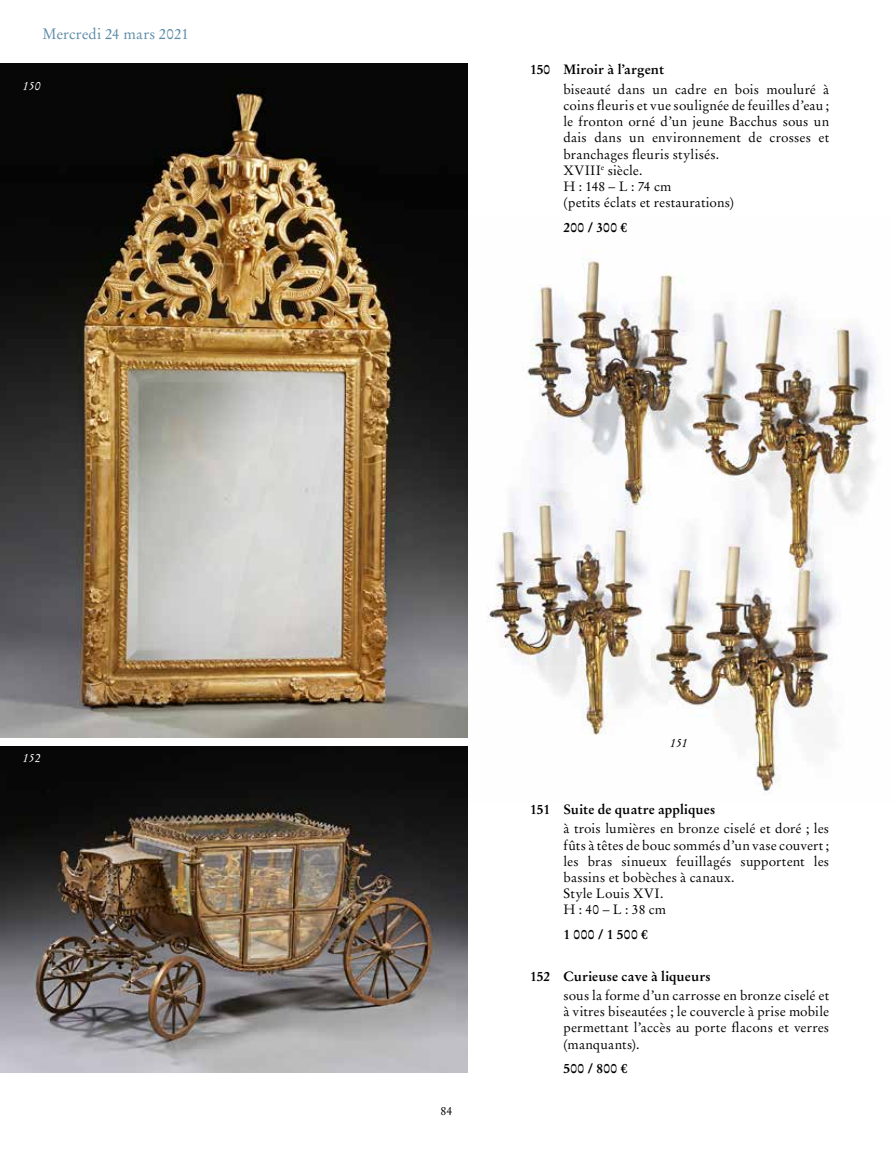
<style>
.page{position:relative;width:893px;height:1149px;background:#fff}
.page>*{position:absolute;margin:0;border:0;box-sizing:border-box;transform-origin:0 0}
.t1{font:15px "Stempel Garamond LT Std";letter-spacing:.01em;color:#5e8ca7}
.t2{font:13.5px/16.2px "Stempel Garamond LT Std";letter-spacing:.015em;color:#000}
.t3{font:700 13.5px "Stempel Garamond LT Std";letter-spacing:.01em;color:#000}
.t4{font:italic 12px "Stempel Garamond LT Std";letter-spacing:-.005em;color:#fff}
.t5{font:italic 12px "Stempel Garamond LT Std";color:#000}
.t6{font:12px "Stempel Garamond LT Std";color:#000}
</style>
<div class="page">
<img style="left:465px;top:250px;width:411px;height:541px">
<img style="left:0;top:64px;width:468px;height:673px">
<img style="left:0;top:746px;width:468px;height:325px">
<p class="t1" style="left:43px;top:25px;width:148px">Mercredi 24 mars 2021</p>
<p class="t4" style="left:23px;top:78px;width:20px">150</p>
<p class="t4" style="left:23px;top:750px;width:19px">152</p>
<p class="t3" style="left:530px;top:61px;width:22px">150</p>
<p class="t3" style="left:563px;top:61px;width:102px">Miroir à l’argent</p>
<p class="t2" style="left:563px;top:81px;width:267px">biseauté dans un cadre en bois mouluré à coins fleuris et vue soulignée de feuilles d’eau ; le fronton orné d’un jeune Bacchus sous un dais dans un environnement de crosses et branchages fleuris stylisés.<br>XVIII<sup>e</sup> siècle.<br>H : 148 – L : 74 cm<br>(petits éclats et restaurations)</p>
<p class="t3" style="left:563px;top:219px;width:65px">200 / 300 €</p>
<p class="t6" style="left:440px;top:1103px;width:13px">84</p>
<p class="t5" style="left:670px;top:735px;width:19px">151</p>
<p class="t3" style="left:530px;top:800px;width:22px">151</p>
<p class="t3" style="left:530px;top:967px;width:22px">152</p>
<p class="t3" style="left:563px;top:800px;width:153px">Suite de quatre appliques</p>
<p class="t2" style="left:563px;top:820px;width:267px">à trois lumières en bronze ciselé et doré ; les fûts à têtes de bouc sommés d’un vase couvert ; les bras sinueux feuillagés supportent les bassins et bobèches à canaux.<br>Style Louis XVI.<br>H : 40 – L : 38 cm</p>
<p class="t3" style="left:563px;top:925px;width:86px">1 000 / 1 500 €</p>
<p class="t3" style="left:563px;top:967px;width:149px">Curieuse cave à liqueurs</p>
<p class="t2" style="left:563px;top:987px;width:267px;text-align:justify">sous la forme d’un carrosse en bronze ciselé et à vitres biseautées ; le couvercle à prise mobile permettant l’accès au porte flacons et verres (manquants).</p>
<p class="t3" style="left:563px;top:1060px;width:66px">500 / 800 €</p>
</div>
